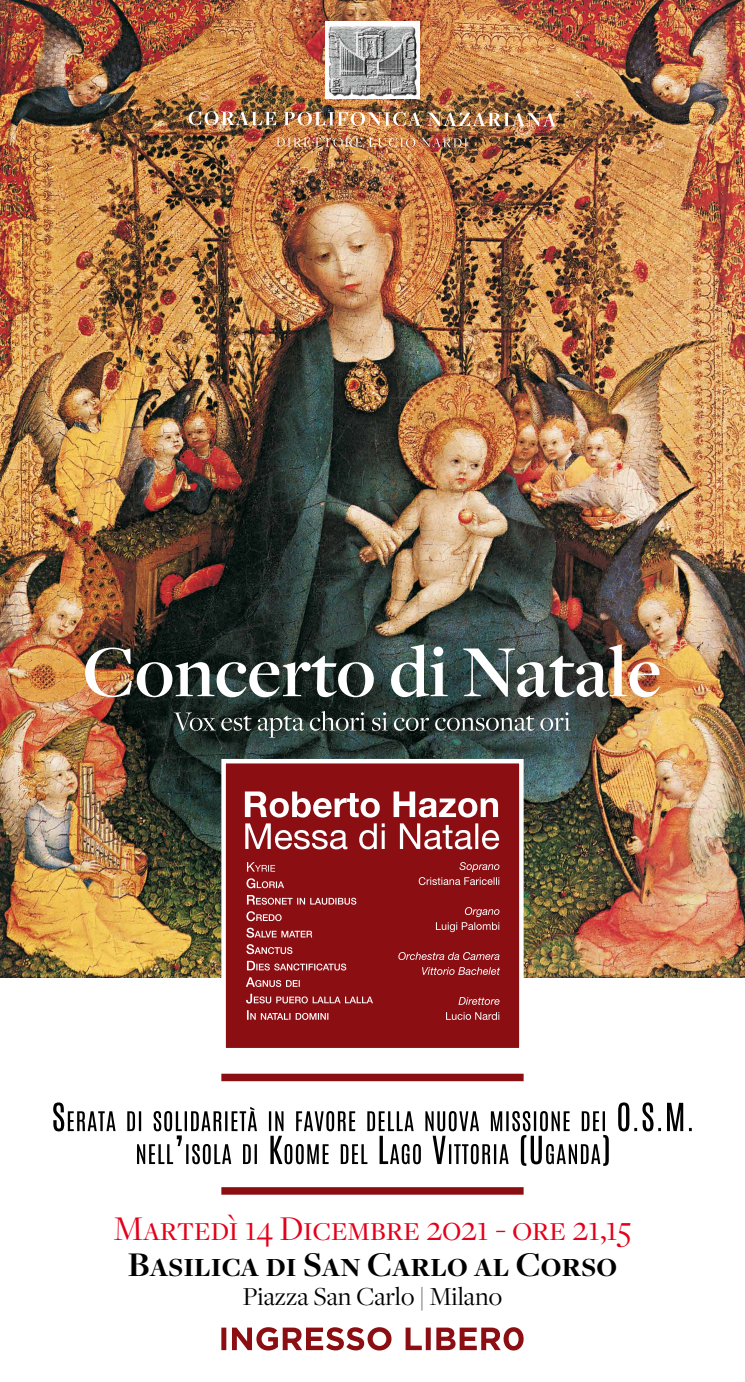
<style>
.page{position:relative;width:745px;height:1382px;background:#fff}
.page>*{position:absolute;margin:0;border:0;box-sizing:border-box;transform-origin:0 0}
.t1{font:36px "Freight Disp Pro";color:#e2001a}
.t2{font:700 36px "Freight Disp Pro";color:#000}
.t3{font:27px "Freight Disp Pro";color:#000}
</style>
<div class="page">
<img style="left:0;top:0;width:744px;height:977px">
<svg style="left:53px;top:1102px;width:638px;height:64px"></svg>
<div style="left:221px;top:759px;width:302px;height:293px;background:#8b0e13;border:4px solid #fff"></div>
<svg style="left:446px;top:1012px;width:53px;height:8px"></svg>
<svg style="left:458px;top:997px;width:41px;height:8px"></svg>
<svg style="left:422px;top:967px;width:78px;height:8px"></svg>
<svg style="left:398px;top:952px;width:101px;height:8px"></svg>
<svg style="left:435px;top:907px;width:64px;height:25px"></svg>
<svg style="left:418px;top:862px;width:81px;height:23px"></svg>
<svg style="left:247px;top:1010px;width:81px;height:10px"></svg>
<svg style="left:246px;top:994px;width:127px;height:9px"></svg>
<svg style="left:246px;top:977px;width:53px;height:10px"></svg>
<svg style="left:247px;top:961px;width:99px;height:9px"></svg>
<svg style="left:246px;top:944px;width:46px;height:10px"></svg>
<svg style="left:246px;top:928px;width:66px;height:10px"></svg>
<svg style="left:246px;top:911px;width:35px;height:10px"></svg>
<svg style="left:247px;top:895px;width:109px;height:10px"></svg>
<svg style="left:246px;top:878px;width:38px;height:10px"></svg>
<svg style="left:247px;top:862px;width:28px;height:10px"></svg>
<svg style="left:245px;top:823px;width:254px;height:26px"></svg>
<svg style="left:245px;top:791px;width:252px;height:26px"></svg>
<img style="left:276px;top:138px;width:191px;height:9px">
<img style="left:188px;top:111px;width:368px;height:15px">
<img style="left:325px;top:21px;width:94px;height:78px">
<svg style="left:173px;top:711px;width:397px;height:27px;background:#424f4c"></svg>
<img style="left:85px;top:644px;width:574px;height:53px">
<svg style="left:221px;top:1327px;width:302px;height:23px"></svg>
<div style="left:221px;top:1074px;width:302px;height:7px;background:#8b0e13"></div>
<div style="left:221px;top:1187px;width:302px;height:8px;background:#8b0e13"></div>
<p class="t1" style="left:113px;top:1205px;width:519px">Martedì 14 Dicembre 2021 - ore 21,15</p>
<p class="t2" style="left:128px;top:1241px;width:490px">Basilica di San Carlo al Corso</p>
<p class="t3" style="left:243px;top:1279px;width:260px">Piazza San Carlo | Milano</p>
</div>
